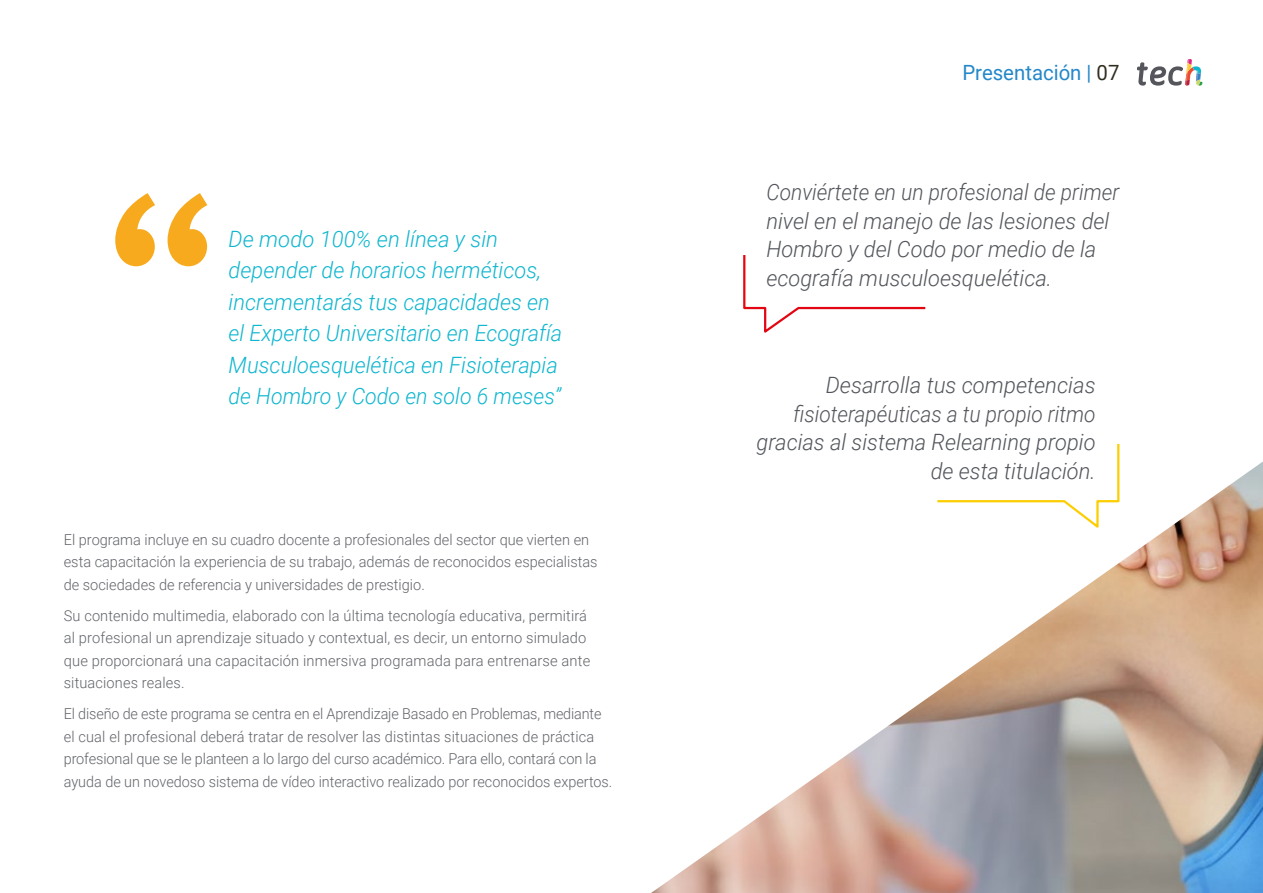
<style>
.page{position:relative;width:1263px;height:893px;background:#fff}
.page>*{position:absolute;margin:0;border:0;box-sizing:border-box;transform-origin:0 0}
.t1{font:italic 300 22.5px/31.5px "Roboto";color:#0fb6cf}
.t2{font:italic 300 22.5px/28.5px "Roboto";color:#52555b;scale:.93 1}
.t3{font:italic 300 22.5px/28.5px "Roboto";color:#52555b;text-align:right}
.t4{font:21px "Roboto";color:#2488c9}
.t5{font:300 15px/22.5px "Roboto";color:#61646a}
.t6{font:300 15px/22.5px "Roboto";color:#61646a;scale:.96 1}
.s1{color:#312e20}
</style>
<div class="page">
<svg style="left:115px;top:193px;width:92px;height:73px"></svg>
<img style="left:651px;top:461px;width:612px;height:432px">
<svg style="left:743px;top:255px;width:183px;height:78px"></svg>
<svg style="left:1137px;top:59px;width:65px;height:27px"></svg>
<h1 class="t1" style="left:229px;top:222px;width:335px">De modo 100% en línea y sin depender de horarios herméticos, incrementarás tus capacidades en el Experto Universitario en Ecografía Musculoesquelética en Fisioterapia de Hombro y Codo en solo 6 meses”</h1>
<p class="t5" style="left:64px;top:527px;width:535px">El programa incluye en su cuadro docente a profesionales del sector que vierten en esta capacitación la experiencia de su trabajo, además de reconocidos especialistas de sociedades de referencia y universidades de prestigio.</p>
<p class="t5" style="left:64px;top:603px;width:528px">Su contenido multimedia, elaborado con la última tecnología educativa, permitirá al profesional un aprendizaje situado y contextual, es decir, un entorno simulado que proporcionará una capacitación inmersiva programada para entrenarse ante situaciones reales.</p>
<p class="t6" style="left:64px;top:702px;width:573px">El diseño de este programa se centra en el Aprendizaje Basado en Problemas, mediante el cual el profesional deberá tratar de resolver las distintas situaciones de práctica profesional que se le planteen a lo largo del curso académico. Para ello, contará con la ayuda de un novedoso sistema de vídeo interactivo realizado por reconocidos expertos.</p>
<h2 class="t4" style="left:962px;top:57px;width:159px">Presentación | <span class="s1">07</span></h2>
<h1 class="t2" style="left:766px;top:177px;width:381px">Conviértete en un profesional de primer nivel en el manejo de las lesiones del Hombro y del Codo por medio de la ecografía musculoesquelética.</h1>
<h1 class="t3" style="left:757px;top:370px;width:341px">Desarrolla tus competencias fisioterapéuticas a tu propio ritmo gracias al sistema Relearning propio de esta titulación.</h1>
</div>
